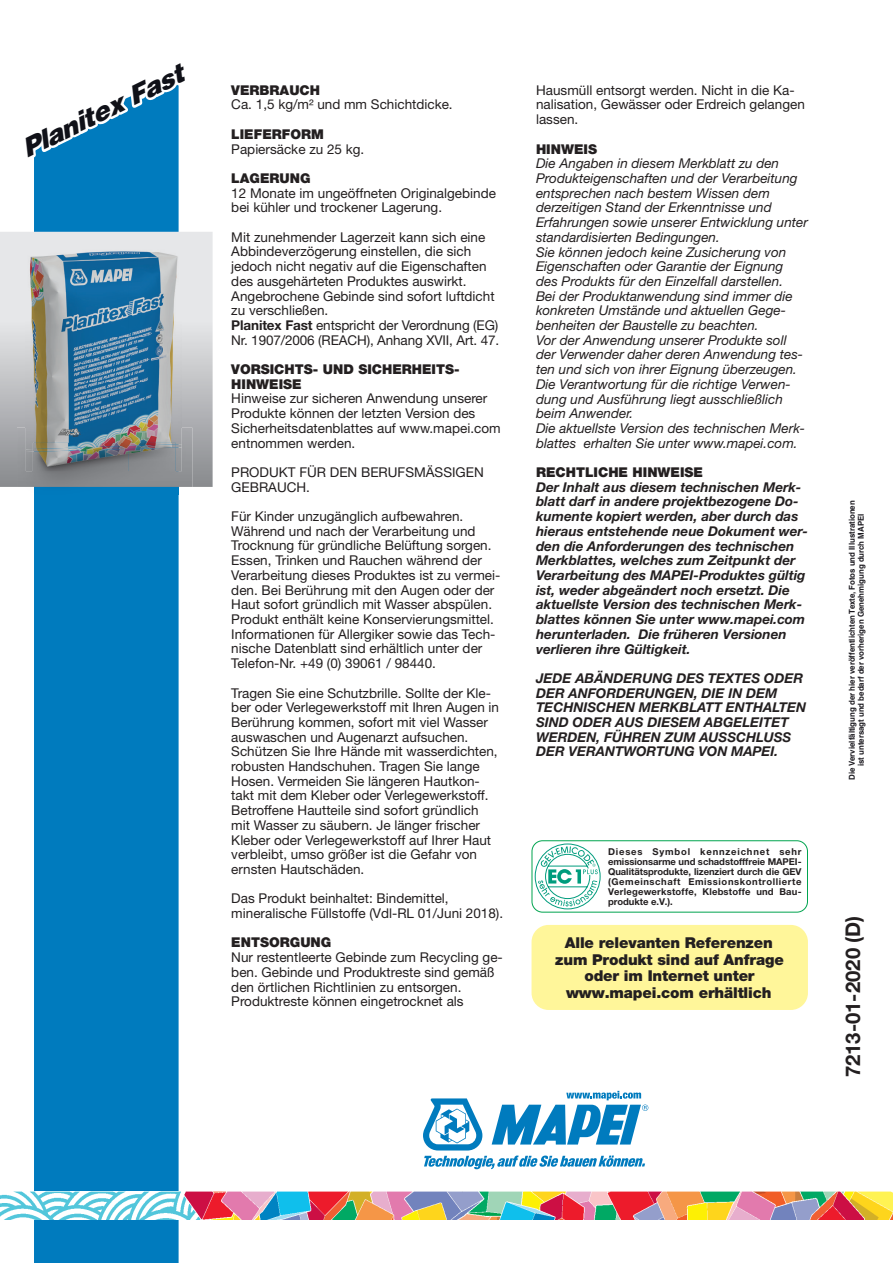
<style>
.page{position:relative;width:893px;height:1263px;background:#fff}
.page>*{position:absolute;margin:0;border:0;box-sizing:border-box;transform-origin:0 0}
.t1{font:italic 900 25.5px "Helvetica";color:#fff}
.t2{font:700 20.25px "Helvetica Neue LT Std";color:#231f20}
.t3{font:900 15px/16.5px "Helvetica Neue LTW1 G";letter-spacing:-.01em;color:#231f20;text-align:center}
.t4{font:13.5px/14.7px "Helvetica Neue LT Std";color:#231f20}
.t5{font:italic 13.5px/14.7px "Helvetica Neue LT Std";color:#231f20}
.t6{font:italic 700 13.5px/14.7px "Helvetica Neue LT Std";color:#231f20}
.t7{font:900 13.5px/14.7px "Helvetica Neue LT Std";color:#231f20}
.t8{font:700 9.45px/9.9px "Helvetica Neue LTW1 G";letter-spacing:.025em;color:#231f20;text-align:justify}
.t9{font:700 8.1px/9px "Helvetica";color:#1b191f;text-align:center}
.s1{font-weight:700}
</style>
<div class="page">
<div style="left:34px;top:75px;width:145px;height:1188px;background:#007bbe"></div>
<img style="left:0;top:1191px;width:893px;height:29px">
<svg style="left:423px;top:1091px;width:225px;height:78px"></svg>
<div style="left:531px;top:925px;width:277px;height:85px;background:#fff69a;border-radius:17px"></div>
<svg style="left:135px;top:87px;width:12px;height:13px"></svg>
<svg style="left:108px;top:106px;width:10px;height:8px"></svg>
<svg style="left:40px;top:134px;width:18px;height:16px"></svg>
<div style="left:531px;top:840px;width:277px;height:72px;border:1px solid #00a44f;border-radius:11px"></div>
<svg style="left:535px;top:844px;width:65px;height:65px"></svg>
<svg style="left:0;top:232px;width:213px;height:255px;background:#cfd0d3"></svg>
<img style="left:17px;top:428px;width:175px;height:59px">
<img style="left:34px;top:487px;width:145px;height:7px">
<img style="left:33px;top:471px;width:143px;height:4px">
<img style="left:26px;top:248px;width:156px;height:180px">
<img style="left:26px;top:428px;width:52px;height:16px">
<img style="left:78px;top:428px;width:104px;height:16px">
<img style="left:26px;top:444px;width:156px;height:8px">
<img style="left:33px;top:443px;width:143px;height:1px">
<img style="left:33px;top:444px;width:143px;height:3px">
<img style="left:26px;top:452px;width:7px;height:19px">
<img style="left:33px;top:447px;width:149px;height:24px">
<h1 class="t1" style="left:15px;top:135px;width:179px;rotate:-26deg">Planitex Fast</h1>
<p class="t7" style="left:231px;top:82px;width:90px">VERBRAUCH</p>
<p class="t4" style="left:231px;top:97px;width:223px">Ca. 1,5 kg/m² und mm Schichtdicke.</p>
<p class="t7" style="left:231px;top:127px;width:94px">LIEFERFORM</p>
<p class="t4" style="left:231px;top:141px;width:135px">Papiersäcke zu 25 kg.</p>
<p class="t7" style="left:231px;top:171px;width:81px">LAGERUNG</p>
<p class="t4" style="left:231px;top:185px;width:266px">12 Monate im ungeöffneten Originalgebinde bei kühler und trockener Lagerung.</p>
<p class="t4" style="left:231px;top:229px;width:270px">Mit zunehmender Lagerzeit kann sich eine Abbindeverzögerung einstellen, die sich jedoch nicht negativ auf die Eigenschaften des ausgehärteten Produktes auswirkt.<br>Angebrochene Gebinde sind sofort luftdicht zu verschließen.<br><span class="s1">Planitex Fast</span> entspricht der Verordnung (EG)<br>Nr. 1907/2006 (REACH), Anhang XVII, Art. 47.</p>
<p class="t7" style="left:231px;top:362px;width:230px">VORSICHTS- UND SICHERHEITS-<br>HINWEISE</p>
<p class="t4" style="left:231px;top:391px;width:271px">Hinweise zur sicheren Anwendung unserer Produkte können der letzten Version des Sicherheitsdatenblattes auf www.mapei.com entnommen werden.</p>
<p class="t4" style="left:231px;top:465px;width:254px">PRODUKT FÜR DEN BERUFSMÄSSIGEN<br>GEBRAUCH.</p>
<p class="t4" style="left:231px;top:509px;width:271px">Für Kinder unzugänglich aufbewahren.<br>Während und nach der Verarbeitung und Trocknung für gründliche Belüftung sorgen.<br>Essen, Trinken und Rauchen während der Verarbeitung dieses Produktes ist zu vermei&shy;den. Bei Berührung mit den Augen oder der Haut sofort gründlich mit Wasser abspülen.<br>Produkt enthält keine Konservierungsmittel.<br>Informationen für Allergiker sowie das Tech&shy;nische Datenblatt sind erhältlich unter der Telefon-Nr. +49 (0) 39061 / 98440.</p>
<p class="t4" style="left:231px;top:685px;width:269px">Tragen Sie eine Schutzbrille. Sollte der Kle&shy;ber oder Verlegewerkstoff mit Ihren Augen in Berührung kommen, sofort mit viel Wasser auswaschen und Augenarzt aufsuchen.<br>Schützen Sie Ihre Hände mit wasserdichten, robusten Handschuhen. Tragen Sie lange Hosen. Vermeiden Sie längeren Hautkon&shy;takt mit dem Kleber oder Verlegewerkstoff.<br>Betroffene Hautteile sind sofort gründlich mit Wasser zu säubern. Je länger frischer Kleber oder Verlegewerkstoff auf Ihrer Haut verbleibt, umso größer ist die Gefahr von ernsten Hautschäden.</p>
<p class="t4" style="left:231px;top:891px;width:273px">Das Produkt beinhaltet: Bindemittel, mineralische Füllstoffe (Vdl-RL 01/Juni 2018).</p>
<p class="t7" style="left:231px;top:935px;width:102px">ENTSORGUNG</p>
<p class="t4" style="left:231px;top:950px;width:273px">Nur restentleerte Gebinde zum Recycling ge&shy;ben. Gebinde und Produktreste sind gemäß den örtlichen Richtlinien zu entsorgen.<br>Produktreste können eingetrocknet als</p>
<p class="t4" style="left:536px;top:82px;width:270px">Hausmüll entsorgt werden. Nicht in die Ka&shy;nalisation, Gewässer oder Erdreich gelangen lassen.</p>
<p class="t7" style="left:536px;top:141px;width:62px">HINWEIS</p>
<p class="t5" style="left:536px;top:156px;width:273px">Die Angaben in diesem Merkblatt zu den Produkteigenschaften und der Verarbeitung entsprechen nach bestem Wissen dem<br>der zeitigen Stand der Erkenntnisse und Erfahrungen sowie unserer Entwicklung unter standardisierten Bedingungen.<br>Sie können jedoch keine Zusicherung von Eigenschaften oder Garantie der Eignung des Produkts für den Einzelfall darstellen.<br>Bei der Produktanwendung sind immer die konkreten Umstände und aktuellen Gege&shy;benheiten der Baustelle zu beachten.<br>Vor der Anwendung unserer Produkte soll der Verwender daher deren Anwendung tes&shy;ten und sich von ihrer Eignung überzeugen.<br>Die Verantwortung für die richtige Verwen&shy;dung und Ausführung liegt ausschließlich beim Anwender.<br>Die aktuellste Version des technischen Merk&shy;blattes erhalten Sie unter www.mapei.com.</p>
<p class="t7" style="left:536px;top:465px;width:169px">RECHTLICHE HINWEISE</p>
<p class="t6" style="left:536px;top:479px;width:273px">Der Inhalt aus diesem technischen Merk&shy;blatt darf in andere projektbezogene Do&shy;kumente kopiert werden, aber durch das hieraus entstehende neue Dokument wer&shy;den die Anforderungen des technischen Merkblattes, welches zum Zeitpunkt der Verarbeitung des MAPEI-Produktes gültig ist, weder abgeändert noch ersetzt. Die aktuellste Version des technischen Merk&shy;blattes können Sie unter www.mapei.com herunterladen. Die früheren Versionen verlieren ihre Gültigkeit.</p>
<p class="t6" style="left:536px;top:670px;width:272px">JEDE ABÄNDERUNG DES TEXTES ODER<br>DER ANFORDERUNGEN, DIE IN DEM<br>TECHNISCHEN MERKBLATT ENTHALTEN<br>SIND ODER AUS DIESEM ABGELEITET<br>WERDEN, FÜHREN ZUM AUSSCHLUSS<br>DER VERANTWORTUNG VON MAPEI.</p>
<p class="t8" style="left:608px;top:847px;width:195px">Dieses Symbol kennzeichnet sehr emissionsarme und schadstofffreie MAPEI-Qualitätsprodukte, lizenziert durch die GEV (Gemeinschaft Emissionskontrollierte Verlegewerkstoffe, Klebstoffe und Bau&shy;produkte e.V.).</p>
<p class="t3" style="left:555px;top:934px;width:230px">Alle relevanten Referenzen zum Produkt sind auf Anfrage oder im Internet unter www.mapei.com erhältlich</p>
<p class="t9" style="left:847px;top:780px;width:281px;rotate:-90deg">Die Vervielfältigung der hier veröffentlichten Texte, Fotos und Illustrationen ist untersagt und bedarf der vorherigen Genehmigung durch MAPEI</p>
<h2 class="t2" style="left:840px;top:1077px;width:163px;rotate:-90deg">7213-01-2020 (D)</h2>
</div>
